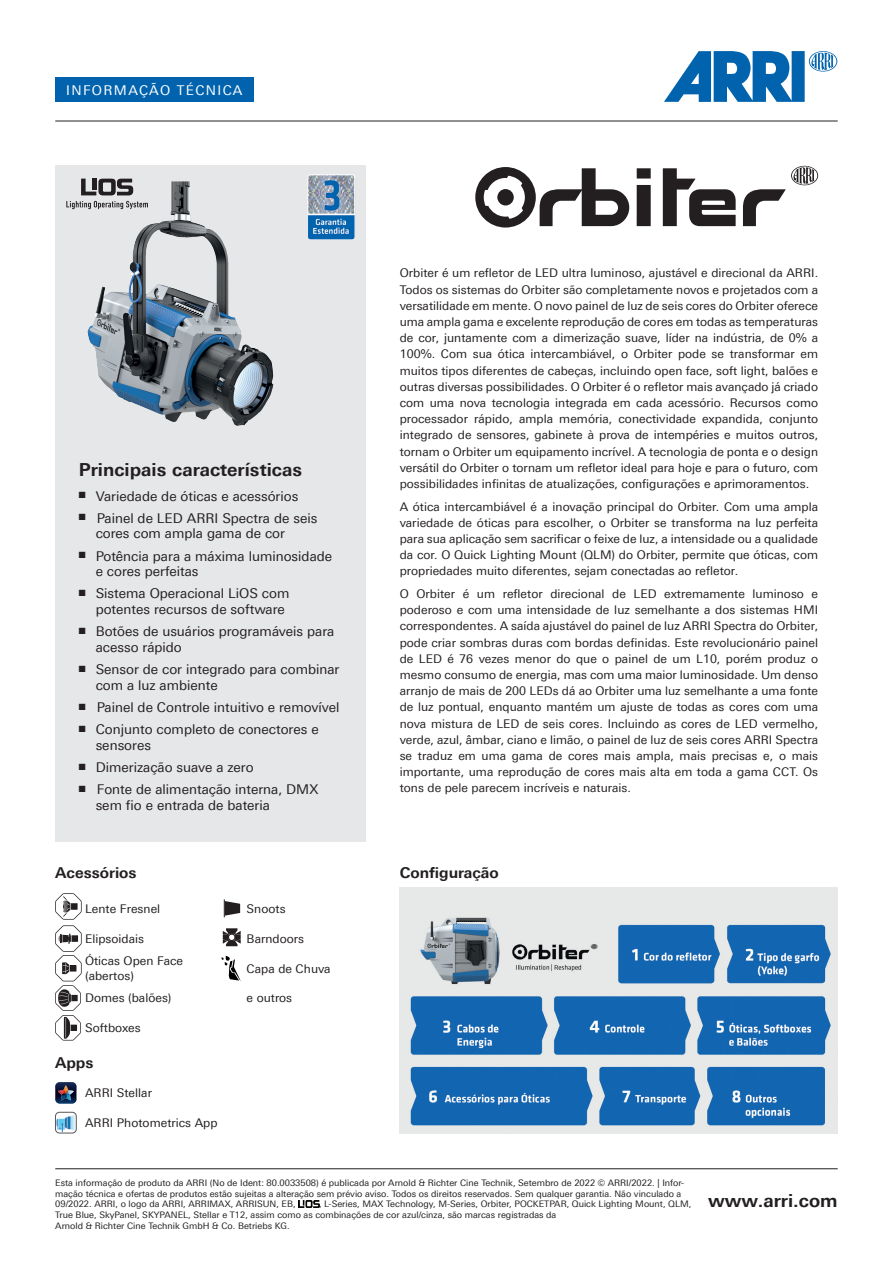
<style>
.page{position:relative;width:893px;height:1263px;background:#fff}
.page>*{position:absolute;margin:0;border:0;box-sizing:border-box;transform-origin:0 0}
.t1{font:700 18px "Linotype Univers 630";letter-spacing:.005em;color:#231f20}
.t2{font:700 15px "Linotype Univers 630";color:#231f20}
.t3{font:13.5px/15.8px "Linotype Univers 430";color:#231f20}
.t4{font:13.5px "Linotype Univers 430";letter-spacing:.1em;color:#fff}
.t5{font:12px/16.2px "Linotype Univers 430";letter-spacing:.005em;color:#231f20;text-align:justify}
.t6{font:9px/10.8px "Linotype Univers 430";color:#231f20}
</style>
<div class="page">
<hr style="left:55px;top:121px;width:783px;height:1px;background:#231f20">
<svg style="left:664px;top:51px;width:173px;height:51px"></svg>
<div style="left:55px;top:78px;width:198px;height:24px;background:#0163ae"></div>
<hr style="left:55px;top:1168px;width:783px;height:1px;background:#231f20">
<div style="left:55px;top:166px;width:311px;height:676px;background:#e6e7e9"></div>
<svg style="left:55px;top:1082px;width:21px;height:21px"></svg>
<img style="left:55px;top:1112px;width:21px;height:21px">
<div style="left:55px;top:1112px;width:21px;height:21px;border:1px solid #57585a;border-radius:4px"></div>
<img style="left:307px;top:174px;width:48px;height:66px">
<svg style="left:475px;top:166px;width:343px;height:62px"></svg>
<img style="left:400px;top:887px;width:438px;height:247px">
<img style="left:87px;top:181px;width:187px;height:245px">
<svg style="left:81px;top:179px;width:52px;height:16px"></svg>
<svg style="left:66px;top:201px;width:82px;height:8px"></svg>
<img style="left:298px;top:1201px;width:21px;height:6px">
<svg style="left:55px;top:893px;width:27px;height:147px"></svg>
<svg style="left:223px;top:928px;width:18px;height:18px"></svg>
<svg style="left:224px;top:899px;width:16px;height:18px"></svg>
<svg style="left:222px;top:956px;width:19px;height:25px"></svg>
<p class="t4" style="left:66px;top:82px;width:178px">INFORMAÇÃO TÉCNICA</p>
<h1 class="t1" style="left:79px;top:459px;width:225px">Principais características</h1>
<p class="t3" style="left:79px;top:488px;width:221px">■ Variedade de óticas e acessórios</p>
<p class="t3" style="left:96px;top:510px;width:223px;text-indent:-17px">■ Painel de LED ARRI Spectra de seis cores com ampla gama de cor</p>
<p class="t3" style="left:96px;top:548px;width:238px;text-indent:-17px">■ Potência para a máxima luminosidade e cores perfeitas</p>
<p class="t3" style="left:96px;top:586px;width:195px;text-indent:-17px">■ Sistema Operacional LiOS com potentes recursos de software</p>
<p class="t3" style="left:96px;top:624px;width:240px;text-indent:-17px">■ Botões de usuários programáveis para acesso rápido</p>
<p class="t3" style="left:96px;top:661px;width:245px;text-indent:-17px">■ Sensor de cor integrado para combinar com a luz ambiente</p>
<p class="t3" style="left:79px;top:699px;width:262px">■ Painel de Controle intuitivo e removível</p>
<p class="t3" style="left:96px;top:721px;width:225px;text-indent:-17px">■ Conjunto completo de conectores e sensores</p>
<p class="t3" style="left:79px;top:759px;width:176px">■ Dimerização suave a zero</p>
<p class="t3" style="left:96px;top:781px;width:224px;text-indent:-17px">■ Fonte de alimentação interna, DMX sem fio e entrada de bateria</p>
<p class="t5" style="left:400px;top:265px;width:420px">Orbiter é um refletor de LED ultra luminoso, ajustável e direcional da ARRI.<br>Todos os sistemas do Orbiter são completamente novos e projetados com a versatilidade em mente. O novo painel de luz de seis cores do Orbiter oferece uma ampla gama e excelente reprodução de cores em todas as temperaturas de cor, juntamente com a dimerização suave, líder na indústria, de 0% a 100%. Com sua ótica intercambiável, o Orbiter pode se transformar em muitos tipos diferentes de cabeças, incluindo open face, soft light, balões e outras diversas possibilidades. O Orbiter é o refletor mais avançado já criado com uma nova tecnologia integrada em cada acessório. Recursos como processador rápido, ampla memória, conectividade expandida, conjunto integrado de sensores, gabinete à prova de intempéries e muitos outros, tornam o Orbiter um equipamento incrível. A tecnologia de ponta e o design versátil do Orbiter o tornam um refletor ideal para hoje e para o futuro, com possibilidades infinitas de atualizações, configurações e aprimoramentos.</p>
<p class="t5" style="left:400px;top:498px;width:420px">A ótica intercambiável é a inovação principal do Orbiter. Com uma ampla variedade de óticas para escolher, o Orbiter se transforma na luz perfeita para sua aplicação sem sacrificar o feixe de luz, a intensidade ou a qualidade da cor. O Quick Lighting Mount (QLM) do Orbiter, permite que óticas, com propriedades muito diferentes, sejam conectadas ao refletor.</p>
<p class="t5" style="left:400px;top:586px;width:420px">O Orbiter é um refletor direcional de LED extremamente luminoso e poderoso e com uma intensidade de luz semelhante a dos sistemas HMI correspondentes. A saída ajustável do painel de luz ARRI Spectra do Orbiter, pode criar sombras duras com bordas definidas. Este revolucionário painel de LED é 76 vezes menor do que o painel de um L10, porém produz o mesmo consumo de energia, mas com uma maior luminosidade. Um denso arranjo de mais de 200 LEDs dá ao Orbiter uma luz semelhante a uma fonte de luz pontual, enquanto mantém um ajuste de todas as cores com uma nova mistura de LED de seis cores. Incluindo as cores de LED vermelho, verde, azul, âmbar, ciano e limão, o painel de luz de seis cores ARRI Spectra se traduz em uma gama de cores mais ampla, mais precisas e, o mais importante, uma reprodução de cores mais alta em toda a gama CCT. Os tons de pele parecem incríveis e naturais.</p>
<p class="t2" style="left:55px;top:864px;width:83px">Acessórios</p>
<p class="t2" style="left:400px;top:864px;width:100px">Configuração</p>
<p class="t5" style="left:85px;top:901px;width:77px">Lente Fresnel</p>
<p class="t5" style="left:85px;top:927px;width:100px;line-height:22.6px">Elipsoidais<br>Óticas Open Face</p>
<p class="t5" style="left:85px;top:964px;width:88px;line-height:22.6px">(abertos)<br>Domes (balões)</p>
<p class="t5" style="left:85px;top:1020px;width:57px">Softboxes</p>
<p class="t2" style="left:55px;top:1054px;width:40px">Apps</p>
<p class="t5" style="left:85px;top:1085px;width:68px">ARRI Stellar</p>
<p class="t5" style="left:85px;top:1115px;width:134px">ARRI Photometrics App</p>
<p class="t5" style="left:247px;top:901px;width:40px">Snoots</p>
<p class="t5" style="left:247px;top:930px;width:59px">Barndoors</p>
<p class="t5" style="left:247px;top:960px;width:86px">Capa de Chuva</p>
<p class="t5" style="left:247px;top:990px;width:47px">e outros</p>
<p class="t6" style="left:55px;top:1177px;width:630px">Esta informação de produto da ARRI (No de Ident: 80.0033508) é publicada por Arnold &amp; Richter Cine Technik, Setembro de 2022 © ARRI/2022. | Infor&shy;mação técnica e ofertas de produtos estão sujeitas a alteração sem prévio aviso. Todos os direitos reservados. Sem qualquer garantia. Não vinculado a<br>09/2022. ARRI, o logo da ARRI, ARRIMAX, ARRISUN, EB,</p>
<p class="t6" style="left:55px;top:1199px;width:638px;text-indent:264px">, L-Series, MAX Technology, M-Series, Orbiter, POCKETPAR, Quick Lighting Mount, QLM,<br>True Blue, SkyPanel, SKYPANEL, Stellar e T12, assim como as combinações de cor azul/cinza, são marcas registradas da<br>Arnold &amp; Richter Cine Technik GmbH &amp; Co. Betriebs KG.</p>
<h1 class="t1" style="left:708px;top:1190px;width:131px">www.arri.com</h1>
</div>
